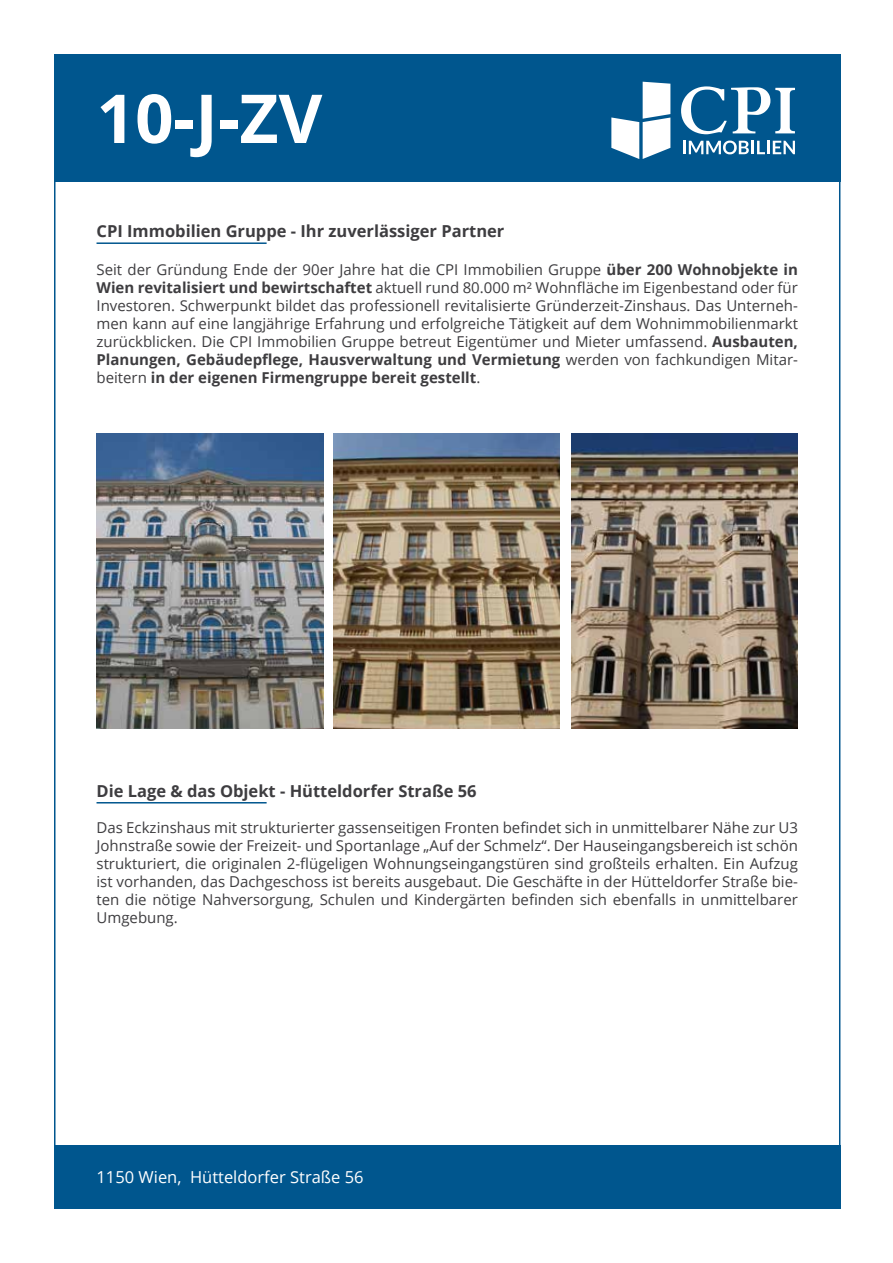
<style>
.page{position:relative;width:893px;height:1263px;background:#fff}
.page>*{position:absolute;margin:0;border:0;box-sizing:border-box;transform-origin:0 0}
.t1{font:700 67.5px "Open Sans";color:#fff}
.t2{font:700 16.5px "Open Sans";color:#3e3d40}
.t3{font:16.5px "Open Sans";color:#fff}
.t4{font:15px/18px "Open Sans";color:#3e3d40;text-align:justify}
.s1{font-weight:700}
</style>
<div class="page">
<div style="left:54px;top:1145px;width:786px;height:64px;background:#00568e"></div>
<div style="left:54px;top:54px;width:786px;height:128px;background:#00568e"></div>
<svg style="left:611px;top:82px;width:59px;height:77px"></svg>
<svg style="left:683px;top:141px;width:112px;height:13px"></svg>
<svg style="left:681px;top:86px;width:114px;height:48px"></svg>
<hr style="left:97px;top:242px;width:170px;height:2px;background:#00568e">
<hr style="left:97px;top:802px;width:170px;height:1px;background:#00568e">
<img style="left:97px;top:434px;width:226px;height:295px">
<img style="left:333px;top:434px;width:227px;height:295px">
<img style="left:571px;top:434px;width:227px;height:295px">
<h1 class="t1" style="left:97px;top:71px;width:227px">10-J-ZV</h1>
<p class="t2" style="left:97px;top:219px;width:409px">CPI Immobilien Gruppe - Ihr zuverlässiger Partner</p>
<p class="t4" style="left:97px;top:260px;width:703px">Seit der Gründung Ende der 90er Jahre hat die CPI Immobilien Gruppe <span class="s1">über 200 Wohnobjekte in Wien revitalisiert und bewirtschaftet</span> aktuell rund 80.000 m² Wohnfläche im Eigenbestand oder für Investoren. Schwerpunkt bildet das professionell revitalisierte Gründerzeit-Zinshaus. Das Unterneh&shy;men kann auf eine langjährige Erfahrung und erfolgreiche Tätigkeit auf dem Wohnimmobilienmarkt zurückblicken. Die CPI Immobilien Gruppe betreut Eigentümer und Mieter umfassend. <span class="s1">Ausbauten, Planungen, Gebäudepflege, Hausverwaltung und Vermietung</span> werden von fachkundigen Mitar&shy;beitern <span class="s1">in der eigenen Firmengruppe bereit gestellt</span>.</p>
<p class="t2" style="left:97px;top:779px;width:382px">Die Lage &amp; das Objekt - Hütteldorfer Straße 56</p>
<p class="t4" style="left:97px;top:818px;width:703px">Das Eckzinshaus mit strukturierter gassenseitigen Fronten befindet sich in unmittelbarer Nähe zur U3<br>Johnstraße sowie der Freizeit- und Sportanlage „Auf der Schmelz“. Der Hauseingangsbereich ist schön strukturiert, die originalen 2-flügeligen Wohnungseingangstüren sind großteils erhalten. Ein Aufzug ist vorhanden, das Dachgeschoss ist bereits ausgebaut. Die Geschäfte in der Hütteldorfer Straße bie&shy;ten die nötige Nahversorgung, Schulen und Kindergärten befinden sich ebenfalls in unmittelbarer Umgebung.</p>
<p class="t3" style="left:97px;top:1166px;width:269px">1150 Wien, Hütteldorfer Straße 56</p>
</div>
